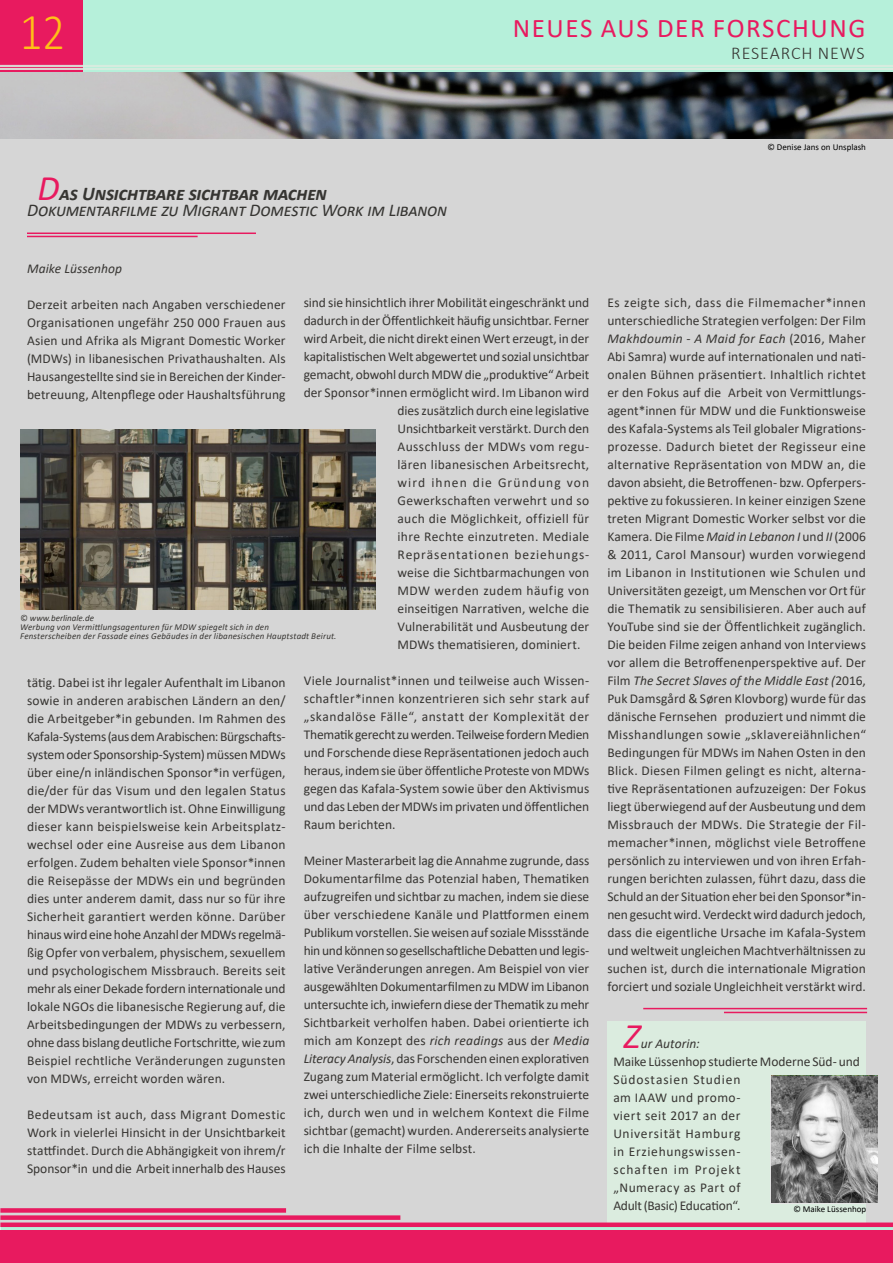
<style>
.page{position:relative;width:893px;height:1263px;background:#fff}
.page>*{position:absolute;margin:0;border:0;box-sizing:border-box;transform-origin:0 0}
.t1{font:300 52.2px "Calibri";color:#ffc017;scale:.86 1}
.t2{font:italic 36px "Calibri";color:#e81a5f}
.t3{font:27px "Calibri";letter-spacing:.06em;color:#e81a5f}
.t4{font:italic 700 19.5px "Calibri";letter-spacing:-.02em;color:#363532}
.t5{font:italic 18px "Calibri";letter-spacing:-.02em;color:#363532}
.t6{font:300 18px "Calibri";letter-spacing:.05em;color:#373633}
.t7{font:13.5px/18px "Calibri";letter-spacing:.005em;color:#373532;text-align:justify}
.t8{font:13.5px/18px "Calibri";letter-spacing:.04em;color:#373532}
.t9{font:13.5px "Calibri";letter-spacing:.025em;color:#373532}
.t10{font:13.5px "Calibri";letter-spacing:.03em;color:#373532}
.t11{font:13.5px "Calibri";letter-spacing:-.015em;color:#373532}
.t12{font:13.5px "Calibri";letter-spacing:.065em;color:#373532}
.t13{font:italic 13.5px "Calibri";color:#373532}
.t14{font:13.5px "Calibri";letter-spacing:.08em;color:#373532}
.t15{font:13.5px "Calibri";letter-spacing:.035em;color:#373532}
.t16{font:italic 9px/9px "Calibri";letter-spacing:.015em;color:#373532}
.t17{font:9px "Calibri";color:#000}
.s1{font-weight:400;font-size:36px;color:#e81a5f}
.s2{font-style:italic}
.s3{font-style:normal}
</style>
<div class="page">
<div style="left:0;top:137px;width:893px;height:1090px;background:#d6d6d6"></div>
<div style="left:0;top:1215px;width:400px;height:5px;background:#e81a5f"></div>
<div style="left:0;top:1208px;width:286px;height:5px;background:#e81a5f"></div>
<hr style="left:0;top:1227px;width:893px;height:4px;background:#b6f0da">
<div style="left:0;top:0;width:893px;height:72px;background:#b6f0da"></div>
<div style="left:0;top:0;width:82px;height:72px;background:#e81a5f"></div>
<div style="left:607px;top:1021px;width:259px;height:205px;background:#dbecdf"></div>
<hr style="left:27px;top:233px;width:229px;height:1px;background:#e81a5f">
<hr style="left:27px;top:236px;width:171px;height:1px;background:#e81a5f">
<hr style="left:643px;top:1008px;width:224px;height:1px;background:#e81a5f">
<hr style="left:724px;top:1012px;width:143px;height:1px;background:#e81a5f">
<div style="left:0;top:1230px;width:893px;height:33px;background:#e81a5f"></div>
<div style="left:0;top:1222px;width:893px;height:5px;background:#e81a5f"></div>
<svg style="left:0;top:65px;width:893px;height:5px"></svg>
<img style="left:20px;top:429px;width:355px;height:180px">
<img style="left:0;top:72px;width:893px;height:66px">
<svg style="left:771px;top:1076px;width:107px;height:127px;background:#8e8e8e"></svg>
<h1 class="t1" style="left:20px;top:-1px;width:54px">12</h1>
<h3 class="t4" style="left:38px;top:179px;width:291px"><span class="s1">D</span>as Unsichtbare sichtbar machen</h3>
<h3 class="t5" style="left:27px;top:198px;width:422px">Dokumentarfilme zu Migrant Domestic Work im Libanon</h3>
<h3 class="t3" style="left:513px;top:9px;width:354px">NEUES AUS DER FORSCHUNG</h3>
<h3 class="t6" style="left:731px;top:41px;width:135px">RESEARCH NEWS</h3>
<p class="t17" style="left:767px;top:140px;width:100px">© Denise Jans on Unsplash</p>
<p class="t13" style="left:27px;top:259px;width:97px">Maike Lüssenhop</p>
<p class="t7" style="left:27px;top:295px;width:260px">Derzeit arbeiten nach Angaben verschiedener Organisationen ungefähr 250 000 Frauen aus Asien und Afrika als Migrant Domestic Worker (MDWs) in libanesischen Privathaushalten. Als Hausangestellte sind sie in Bereichen der Kinder&shy;betreuung, Altenpflege oder Haushaltsführung</p>
<p class="t7" style="left:304px;top:293px;width:287px">sind sie hinsichtlich ihrer Mobilität eingeschränkt und</p>
<p class="t7" style="left:304px;top:311px;width:287px">dadurch in der Öffentlichkeit häufig unsichtbar. Ferner</p>
<p class="t7" style="left:304px;top:329px;width:287px">wird Arbeit, die nicht direkt einen Wert erzeugt, in der</p>
<p class="t11" style="left:304px;top:347px;width:287px">kapitalistischen Welt abgewertet und sozial unsichtbar</p>
<p class="t7" style="left:304px;top:365px;width:287px">gemacht, obwohl durch MDW die „produktive“ Arbeit</p>
<p class="t7" style="left:304px;top:383px;width:287px">der Sponsor*innen ermöglicht wird. Im Libanon wird</p>
<p class="t7" style="left:398px;top:401px;width:193px">dies zusätzlich durch eine legislative</p>
<p class="t7" style="left:398px;top:419px;width:193px">Unsichtbarkeit verstärkt. Durch den</p>
<p class="t10" style="left:398px;top:437px;width:193px">Ausschluss der MDWs vom regu-</p>
<p class="t10" style="left:398px;top:455px;width:193px">lären libanesischen Arbeitsrecht,</p>
<p class="t14" style="left:398px;top:473px;width:193px">wird ihnen die Gründung von</p>
<p class="t7" style="left:398px;top:491px;width:193px">Gewerkschaften verwehrt und so</p>
<p class="t9" style="left:398px;top:509px;width:193px">auch die Möglichkeit, offiziell für</p>
<p class="t9" style="left:398px;top:527px;width:193px">ihre Rechte einzutreten. Mediale</p>
<p class="t12" style="left:398px;top:545px;width:193px">Repräsentationen beziehungs-</p>
<p class="t7" style="left:398px;top:563px;width:193px">weise die Sichtbarmachungen von</p>
<p class="t15" style="left:398px;top:581px;width:193px">MDW werden zudem häufig von</p>
<p class="t7" style="left:398px;top:599px;width:193px">einseitigen Narrativen, welche die</p>
<p class="t7" style="left:398px;top:617px;width:193px">Vulnerabilität und Ausbeutung der</p>
<p class="t7" style="left:398px;top:635px;width:184px">MDWs thematisieren, dominiert.</p>
<p class="t7" style="left:304px;top:671px;width:287px">Viele Journalist*innen und teilweise auch Wissen&shy;schaftler*innen konzentrieren sich sehr stark auf „skandalöse Fälle“, anstatt der Komplexität der Thematik gerecht zu werden. Teilweise fordern Medien und Forschende diese Repräsentationen jedoch auch heraus, indem sie über öffentliche Proteste von MDWs gegen das Kafala-System sowie über den Aktivismus und das Leben der MDWs im privaten und öffentlichen Raum berichten.</p>
<p class="t7" style="left:304px;top:851px;width:287px">Meiner Masterarbeit lag die Annahme zugrunde, dass Dokumentarfilme das Potenzial haben, Thematiken aufzugreifen und sichtbar zu machen, indem sie diese über verschiedene Kanäle und Plattformen einem Publikum vorstellen. Sie weisen auf soziale Missstände hin und können so gesellschaftliche Debatten und legis&shy;lative Veränderungen anregen. Am Beispiel von vier ausgewählten Dokumentarfilmen zu MDW im Libanon untersuchte ich, inwiefern diese der Thematik zu mehr Sichtbarkeit verholfen haben. Dabei orientierte ich mich am Konzept des <span class="s2">rich readings</span> aus der <span class="s2">Media Literacy Analysis</span>, das Forschenden einen explorativen Zugang zum Material ermöglicht. Ich verfolgte damit zwei unterschiedliche Ziele: Einerseits rekonstruierte ich, durch wen und in welchem Kontext die Filme sichtbar (gemacht) wurden. Andererseits analysierte ich die Inhalte der Filme selbst.</p>
<p class="t16" style="left:20px;top:613px;width:75px"><span class="s3">©</span> www.berlinale.de</p>
<p class="t16" style="left:20px;top:622px;width:318px">Werbung von Vermittlungsagenturen für MDW spiegelt sich in den<br>Fensterscheiben der Fassade eines Gebäudes in der libanesischen Hauptstadt Beirut.</p>
<p class="t7" style="left:27px;top:673px;width:260px">tätig. Dabei ist ihr legaler Aufenthalt im Libanon sowie in anderen arabischen Ländern an den/ die Arbeitgeber*in gebunden. Im Rahmen des Kafala-Systems (aus dem Arabischen: Bürgschafts&shy;system oder Sponsorship-System) müssen MDWs über eine/n inländischen Sponsor*in verfügen, die/der für das Visum und den legalen Status der MDWs verantwortlich ist. Ohne Einwilligung dieser kann beispielsweise kein Arbeitsplatz&shy;wechsel oder eine Ausreise aus dem Libanon erfolgen. Zudem behalten viele Sponsor*innen die Reisepässe der MDWs ein und begründen dies unter anderem damit, dass nur so für ihre Sicherheit garantiert werden könne. Darüber hinaus wird eine hohe Anzahl der MDWs regelmä&shy;ßig Opfer von verbalem, physischem, sexuellem und psychologischem Missbrauch. Bereits seit mehr als einer Dekade fordern internationale und lokale NGOs die libanesische Regierung auf, die Arbeitsbedingungen der MDWs zu verbessern, ohne dass bislang deutliche Fortschritte, wie zum Beispiel rechtliche Veränderungen zugunsten von MDWs, erreicht worden wären.</p>
<p class="t7" style="left:27px;top:1105px;width:260px">Bedeutsam ist auch, dass Migrant Domestic Work in vielerlei Hinsicht in der Unsichtbarkeit stattfindet. Durch die Abhängigkeit von ihrem/r Sponsor*in und die Arbeit innerhalb des Hauses</p>
<p class="t7" style="left:607px;top:293px;width:260px">Es zeigte sich, dass die Filmemacher*innen unterschiedliche Strategien verfolgen: Der Film <span class="s2">Makhdoumin - A Maid for Each</span> (2016, Maher Abi Samra) wurde auf internationalen und nati&shy;onalen Bühnen präsentiert. Inhaltlich richtet er den Fokus auf die Arbeit von Vermittlungs&shy;agent*innen für MDW und die Funktionsweise des Kafala-Systems als Teil globaler Migrations&shy;prozesse. Dadurch bietet der Regisseur eine alternative Repräsentation von MDW an, die davon absieht, die Betroffenen- bzw. Opferpers&shy;pektive zu fokussieren. In keiner einzigen Szene treten Migrant Domestic Worker selbst vor die Kamera. Die Filme <span class="s2">Maid in Lebanon I</span> und <span class="s2">II</span> (2006 &amp; 2011, Carol Mansour) wurden vorwiegend im Libanon in Institutionen wie Schulen und Universitäten gezeigt, um Menschen vor Ort für die Thematik zu sensibilisieren. Aber auch auf YouTube sind sie der Öffentlichkeit zugänglich.<br>Die beiden Filme zeigen anhand von Interviews vor allem die Betroffenenperspektive auf. Der Film <span class="s2">The Secret Slaves of the Middle East (</span>2016, Puk Damsgård &amp; Søren Klovborg) wurde für das dänische Fernsehen produziert und nimmt die Misshandlungen sowie „sklavereiähnlichen“ Bedingungen für MDWs im Nahen Osten in den Blick. Diesen Filmen gelingt es nicht, alterna&shy;tive Repräsentationen aufzuzeigen: Der Fokus liegt überwiegend auf der Ausbeutung und dem Missbrauch der MDWs. Die Strategie der Fil&shy;memacher*innen, möglichst viele Betroffene persönlich zu interviewen und von ihren Erfah&shy;rungen berichten zulassen, führt dazu, dass die Schuld an der Situation eher bei den Sponsor*in&shy;nen gesucht wird. Verdeckt wird dadurch jedoch, dass die eigentliche Ursache im Kafala-System und weltweit ungleichen Machtverhältnissen zu suchen ist, durch die internationale Migration forciert und soziale Ungleichheit verstärkt wird.</p>
<h2 class="t2" style="left:624px;top:1011px;width:18px">Z</h2>
<p class="t13" style="left:641px;top:1034px;width:61px">ur Autorin:</p>
<p class="t8" style="left:613px;top:1052px;width:248px">Maike Lüssenhop studierte Moderne Süd- und<br>Südostasien Studien<br>am IAAW und promo-<br>viert seit 2017 an der<br>Universität Hamburg<br>in Erziehungswissen-<br>schaften im Projekt<br>„Numeracy as Part of<br>Adult (Basic) Education“.</p>
<p class="t17" style="left:793px;top:1202px;width:74px">© Maike Lüssenhop</p>
</div>
